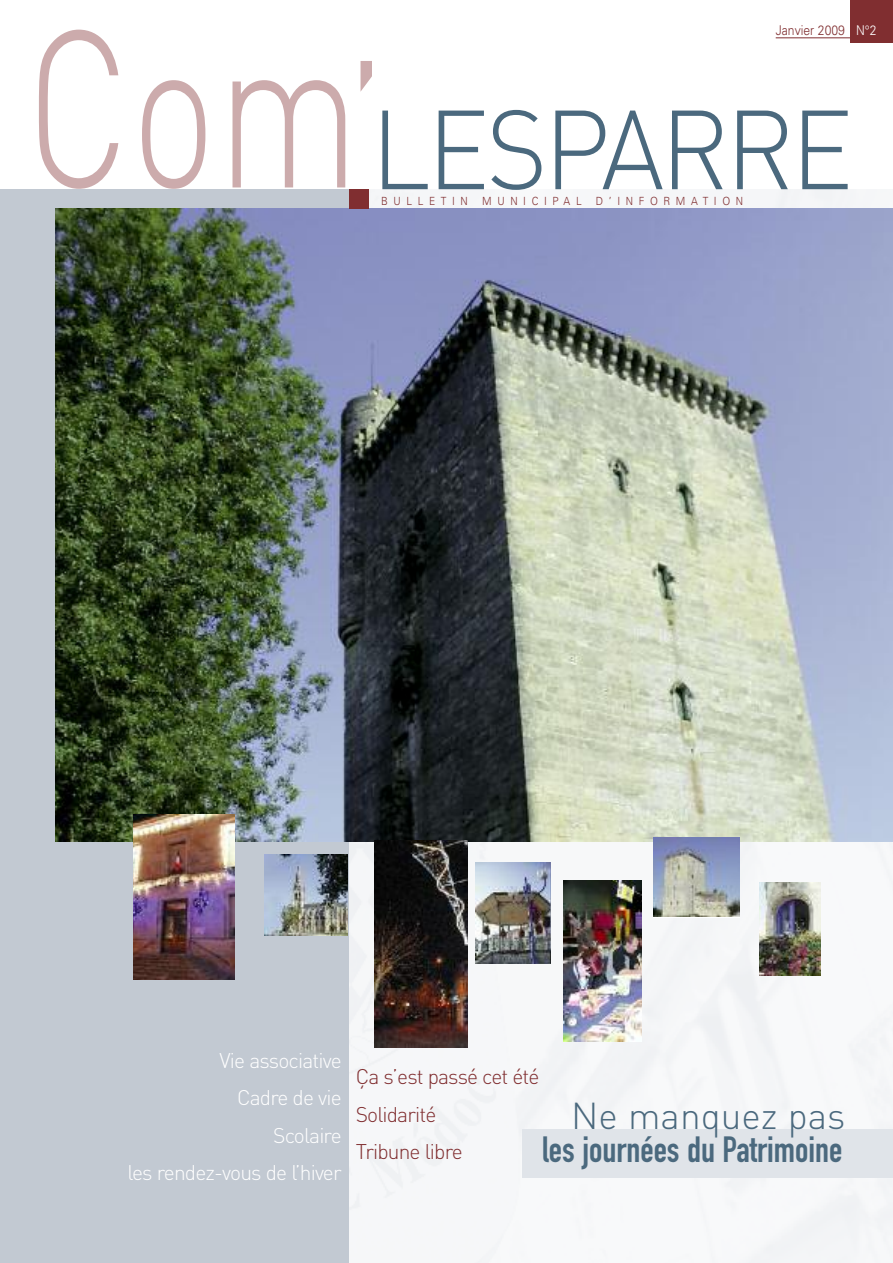
<style>
.page{position:relative;width:893px;height:1263px;background:#fff}
.page>*{position:absolute;margin:0;border:0;box-sizing:border-box;transform-origin:0 0}
.t1{font:300 110.4px "DIN";letter-spacing:-.035em;color:#4b697e;scale:.95 1}
.t2{font:300 37.05px "DIN";color:#4b697e}
.t3{font:36px "DIN Engschrift";color:#4b697e}
.t4{font:300 21px/37.5px "DIN";letter-spacing:-.04em;color:#fff;text-align:right}
.t5{font:300 21px/37.5px "DIN";letter-spacing:-.04em;color:#802e30}
.t6{font:300 13.5px "Univers";color:#802e30;scale:.9 1}
.t7{font:300 11.25px "Univers";letter-spacing:.555em;color:#802e30;scale:.9 1}
.s1{color:#fff}
.s2{font-size:219.9px;color:#ccabac}
</style>
<div class="page">
<div style="left:349px;top:189px;width:544px;height:1074px;background:#f6f7f9"></div>
<div style="left:0;top:189px;width:349px;height:1074px;background:#c2c9d2"></div>
<img style="left:55px;top:209px;width:838px;height:632px">
<div style="left:850px;top:0;width:43px;height:43px;background:#802e30"></div>
<hr style="left:776px;top:37px;width:74px;height:1px;background:#802e30">
<img style="left:264px;top:855px;width:84px;height:80px">
<img style="left:653px;top:838px;width:87px;height:79px">
<img style="left:476px;top:863px;width:75px;height:100px">
<img style="left:375px;top:840px;width:93px;height:207px">
<img style="left:760px;top:882px;width:60px;height:94px">
<img style="left:564px;top:880px;width:78px;height:161px">
<div style="left:522px;top:1129px;width:371px;height:49px;background:#e0e4e9"></div>
<div style="left:349px;top:189px;width:20px;height:20px;background:#802e30"></div>
<img style="left:133px;top:814px;width:102px;height:166px">
<p class="t6" style="left:776px;top:26px;width:113px">Janvier 2009 <span class="s1">N°2</span></p>
<h1 class="t1" style="left:26px;top:84px;width:873px"><span class="s2">Com’</span>LESPARRE</h1>
<p class="t7" style="left:381px;top:196px;width:98px">BULLETIN</p>
<p class="t7" style="left:482px;top:196px;width:112px">MUNICIPAL</p>
<p class="t7" style="left:596px;top:196px;width:165px">D’INFORMATION</p>
<p class="t4" style="left:128px;top:1041px;width:216px">Vie associative<br>Cadre de vie<br>Scolaire<br>les rendez-vous de l’hiver</p>
<p class="t5" style="left:356px;top:1057px;width:185px">Ça s’est passé cet été<br>Solidarité<br>Tribune libre</p>
<h2 class="t2" style="left:571px;top:1093px;width:276px">Ne manquez pas</h2>
<h3 class="t3" style="left:542px;top:1137px;width:302px">les journées du Patrimoine</h3>
</div>
